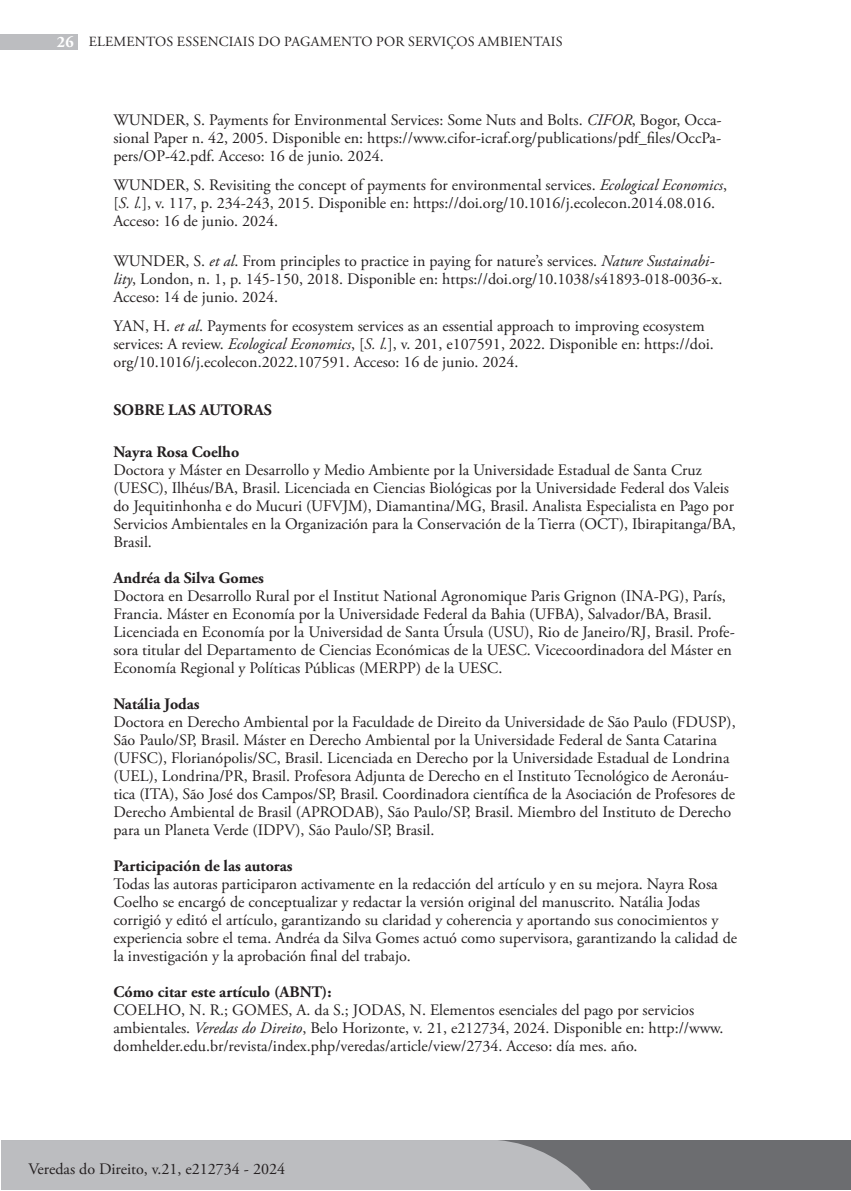
<style>
.page{position:relative;width:851px;height:1191px;background:#fff}
.page>*{position:absolute;margin:0;border:0;box-sizing:border-box;transform-origin:0 0}
.t1{font:16px/18px "Adobe Garamond Pro";color:#231f20}
.t2{font:700 16px "Adobe Garamond Pro";color:#231f20}
.t3{font:14px "Adobe Garamond Pro";letter-spacing:.015em;color:#231f20}
.s1{font-weight:700;font-size:16px;color:#fff}
.s2{font-style:italic}
</style>
<div class="page">
<div style="left:1px;top:1140px;width:849px;height:50px;background:#6c6d70"></div>
<div style="left:0;top:34px;width:77px;height:16px;background:#bcbdc0"></div>
<div style="left:1px;top:1140px;width:590px;height:50px;background:#bcbdc0"></div>
<p class="t3" style="left:57px;top:34px;width:507px"><span class="s1">26</span> ELEMENTOS ESSENCIAIS DO PAGAMENTO POR SERVIÇOS AMBIENTAIS</p>
<p class="t1" style="left:113px;top:111px;width:609px;text-align:justify">WUNDER, S. Payments for Environmental Services: Some Nuts and Bolts. <span class="s2">CIFOR</span>, Bogor, Occa&shy;sional Paper n. 42, 2005. Disponible en: https://www.cifor-icraf.org/publications/pdf_files/OccPa&shy;pers/OP-42.pdf. Acceso: 16 de junio. 2024.</p>
<p class="t1" style="left:113px;top:177px;width:615px">WUNDER, S. Revisiting the concept of payments for environmental services. <span class="s2">Ecological Economics</span>, [<span class="s2">S. l.</span>], v. 117, p. 234-243, 2015. Disponible en: https://doi.org/10.1016/j.ecolecon.2014.08.016.<br>Acceso: 16 de junio. 2024.</p>
<p class="t1" style="left:113px;top:252px;width:610px">WUNDER, S. <span class="s2">et al</span>. From principles to practice in paying for nature’s services. <span class="s2">Nature Sustainabi&shy;lity</span>, London, n. 1, p. 145-150, 2018. Disponible en: https://doi.org/10.1038/s41893-018-0036-x.<br>Acceso: 14 de junio. 2024.</p>
<p class="t1" style="left:113px;top:318px;width:602px">YAN, H. <span class="s2">et al</span>. Payments for ecosystem services as an essential approach to improving ecosystem services: A review. <span class="s2">Ecological Economics</span>, [<span class="s2">S. l.</span>], v. 201, e107591, 2022. Disponible en: https://doi. org/10.1016/j.ecolecon.2022.107591. Acceso: 16 de junio. 2024.</p>
<p class="t2" style="left:113px;top:400px;width:160px">SOBRE LAS AUTORAS</p>
<p class="t2" style="left:113px;top:442px;width:127px">Nayra Rosa Coelho</p>
<p class="t1" style="left:113px;top:461px;width:623px">Doctora y Máster en Desarrollo y Medio Ambiente por la Universidade Estadual de Santa Cruz (UESC), Ilhéus/BA, Brasil. Licenciada en Ciencias Biológicas por la Universidade Federal dos Valeis do Jequitinhonha e do Mucuri (UFVJM), Diamantina/MG, Brasil. Analista Especialista en Pago por Servicios Ambientales en la Organización para la Conservación de la Tierra (OCT), Ibirapitanga/BA, Brasil.</p>
<p class="t2" style="left:113px;top:568px;width:152px">Andréa da Silva Gomes</p>
<p class="t1" style="left:113px;top:587px;width:622px">Doctora en Desarrollo Rural por el Institut National Agronomique Paris Grignon (INA-PG), París, Francia. Máster en Economía por la Universidade Federal da Bahia (UFBA), Salvador/BA, Brasil.<br>Licenciada en Economía por la Universidad de Santa Úrsula (USU), Rio de Janeiro/RJ, Brasil. Profe&shy;sora titular del Departamento de Ciencias Económicas de la UESC. Vicecoordinadora del Máster en Economía Regional y Políticas Públicas (MERPP) de la UESC.</p>
<p class="t2" style="left:113px;top:694px;width:88px">Natália Jodas</p>
<p class="t1" style="left:113px;top:713px;width:623px">Doctora en Derecho Ambiental por la Faculdade de Direito da Universidade de São Paulo (FDUSP), São Paulo/SP, Brasil. Máster en Derecho Ambiental por la Universidade Federal de Santa Catarina (UFSC), Florianópolis/SC, Brasil. Licenciada en Derecho por la Universidade Estadual de Londrina (UEL), Londrina/PR, Brasil. Profesora Adjunta de Derecho en el Instituto Tecnológico de Aeronáu&shy;tica (ITA), São José dos Campos/SP, Brasil. Coordinadora científica de la Asociación de Profesores de Derecho Ambiental de Brasil (APRODAB), São Paulo/SP, Brasil. Miembro del Instituto de Derecho para un Planeta Verde (IDPV), São Paulo/SP, Brasil.</p>
<p class="t2" style="left:113px;top:856px;width:181px">Participación de las autoras</p>
<p class="t1" style="left:113px;top:875px;width:625px">Todas las autoras participaron activamente en la redacción del artículo y en su mejora. Nayra Rosa Coelho se encargó de conceptualizar y redactar la versión original del manuscrito. Natália Jodas corrigió y editó el artículo, garantizando su claridad y coherencia y aportando sus conocimientos y experiencia sobre el tema. Andréa da Silva Gomes actuó como supervisora, garantizando la calidad de la investigación y la aprobación final del trabajo.</p>
<p class="t2" style="left:113px;top:982px;width:219px">Cómo citar este artículo (ABNT):</p>
<p class="t1" style="left:113px;top:1001px;width:611px">COELHO, N. R.; GOMES, A. da S.; JODAS, N. Elementos esenciales del pago por servicios ambientales. <span class="s2">Veredas do Direito</span>, Belo Horizonte, v. 21, e212734, 2024. Disponible en: http://www. domhelder.edu.br/revista/index.php/veredas/article/view/2734. Acceso: día mes. año.</p>
<p class="t1" style="left:28px;top:1160px;width:258px">Veredas do Direito, v.21, e212734 - 2024</p>
</div>
